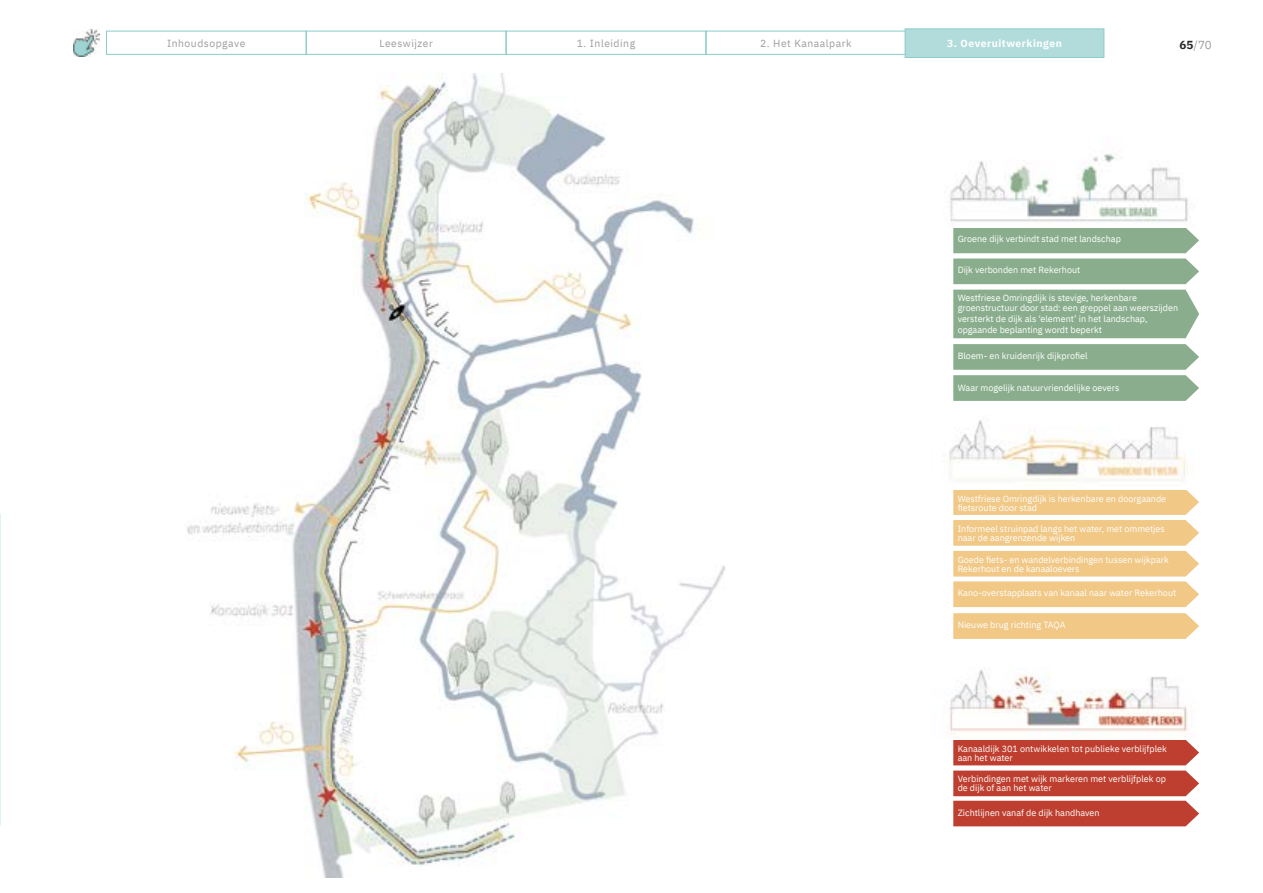
<style>
.page{position:relative;width:1263px;height:893px;background:#fff}
.page>*{position:absolute;margin:0;border:0;box-sizing:border-box;transform-origin:0 0}
.t1{font:11.7px "IBM Plex Sans";color:#9d9d9c}
.t2{font:10.35px "IBM Plex Sans";letter-spacing:.05em;color:#9d9d9c}
.t3{font:700 10.35px "IBM Plex Sans";letter-spacing:.05em;color:#fff}
.t4{font:9px/9px "IBM Plex Sans";color:#fff}
.s1{font-weight:700;color:#282827}
</style>
<div class="page">
<img style="left:73px;top:30px;width:27px;height:26px">
<div style="left:106px;top:31px;width:200px;height:24px;border:1px solid #89ccca"></div>
<div style="left:306px;top:31px;width:200px;height:24px;border:1px solid #89ccca"></div>
<div style="left:506px;top:31px;width:200px;height:24px;border:1px solid #89ccca"></div>
<div style="left:706px;top:31px;width:200px;height:24px;border:1px solid #89ccca"></div>
<div style="left:905px;top:29px;width:199px;height:28px;background:#b2dcdb"></div>
<div style="left:905px;top:29px;width:199px;height:29px;border:1px solid #89ccca"></div>
<img style="left:0;top:514px;width:1px;height:312px">
<svg style="left:1013px;top:228px;width:186px;height:56px;background:#98b79a"></svg>
<div style="left:1013px;top:290px;width:186px;height:48px;background:#8aae8d"></div>
<div style="left:1013px;top:740px;width:186px;height:25px;background:#be3f2f"></div>
<svg style="left:1013px;top:490px;width:186px;height:117px"></svg>
<svg style="left:1013px;top:771px;width:186px;height:55px;background:#c55446"></svg>
<img style="left:187px;top:74px;width:826px;height:804px">
<svg style="left:953px;top:344px;width:246px;height:57px;background:#98b79a"></svg>
<svg style="left:953px;top:613px;width:246px;height:26px;background:#f1ca8a"></svg>
<img style="left:931px;top:405px;width:255px;height:84px">
<img style="left:931px;top:667px;width:258px;height:73px">
<img style="left:932px;top:136px;width:256px;height:92px">
<p class="t2" style="left:167px;top:35px;width:80px">Inhoudsopgave</p>
<p class="t2" style="left:379px;top:35px;width:55px">Leeswijzer</p>
<p class="t2" style="left:577px;top:35px;width:60px">1. Inleiding</p>
<p class="t2" style="left:760px;top:35px;width:93px">2. Het Kanaalpark</p>
<p class="t3" style="left:947px;top:35px;width:116px">3. Oeveruitwerkingen</p>
<p class="t1" style="left:1179px;top:36px;width:34px"><span class="s1">65</span>/70</p>
<p class="t4" style="left:958px;top:234px;width:165px">Groene dijk verbindt stad met landschap</p>
<p class="t4" style="left:958px;top:265px;width:124px">Dijk verbonden met Rekerhout</p>
<p class="t4" style="left:958px;top:292px;width:222px;line-height:10.5px">Westfriese Omringdijk is stevige, herkenbare groenstructuur door stad: een greppel aan weerszijden versterkt de dijk als ‘element’ in het landschap, opgaande beplanting wordt beperkt</p>
<p class="t4" style="left:958px;top:350px;width:131px">Bloem- en kruidenrijk dijkprofiel</p>
<p class="t4" style="left:958px;top:382px;width:163px">Waar mogelijk natuurvriendelijke oevers</p>
<p class="t4" style="left:958px;top:493px;width:210px">Westfriese Omringdijk is herkenbare en doorgaande fietsroute door stad</p>
<p class="t4" style="left:958px;top:523px;width:209px">Informeel struinpad langs het water, met ommetjes naar de aangrenzende wijken</p>
<p class="t4" style="left:958px;top:555px;width:213px">Goede fiets- en wandelverbindingen tussen wijkpark<br>Rekerhout en de kanaaloevers</p>
<p class="t4" style="left:958px;top:588px;width:220px">Kano-overstapplaats van kanaal naar water Rekerhout</p>
<p class="t4" style="left:958px;top:619px;width:109px">Nieuwe brug richting TAQA</p>
<p class="t4" style="left:958px;top:743px;width:211px">Kanaaldijk 301 ontwikkelen tot publieke verblijfplek aan het water</p>
<p class="t4" style="left:958px;top:774px;width:210px">Verbindingen met wijk markeren met verblijfplek op de dijk of aan het water</p>
<p class="t4" style="left:958px;top:807px;width:143px">Zichtlijnen vanaf de dijk handhaven</p>
</div>
